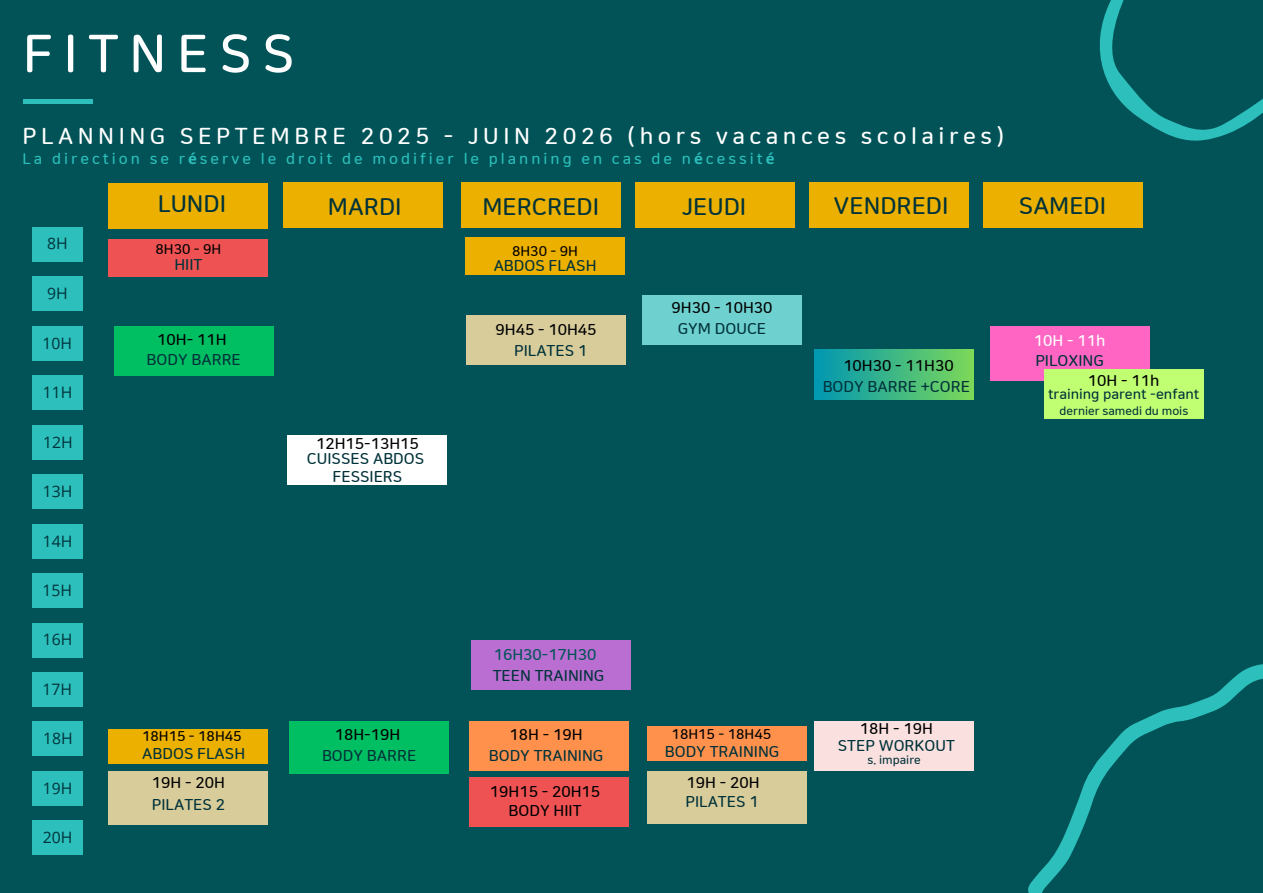
<style>
.page{position:relative;width:1263px;height:893px;background:#fff}
.page>*{position:absolute;margin:0;border:0;box-sizing:border-box;transform-origin:0 0}
.t1{font:52.5px "Nanum Square Round B";letter-spacing:.2em;color:#fff}
.t2{font:23.4px "Nanum Square Round B";color:#00323a}
.t3{font:22.5px "Nanum Square Round B";letter-spacing:.2em;color:#fff}
.t4{font:15.75px "Open Sans";color:#00323a}
.t5{font:15.3px/17.4px "Nanum Square Round B";color:#00323a;text-align:center}
.t6{font:15.3px "Nanum Square Round B";color:#000}
.t7{font:15.3px "Nanum Square Round B";color:#015357}
.t8{font:15.3px "Nanum Square Round B";color:#fff}
.t9{font:15px "Nanum Square Round B";letter-spacing:.2em;color:#2cbfbb}
.t10{font:13.8px "Nanum Square Round B";color:#000}
.t11{font:13.8px "Nanum Square Round B";color:#00323a}
.t12{font:11.55px "Nanum Square Round B";color:#00323a}
.s1{font-family:"Noto Sans";font-weight:700}
</style>
<div class="page">
<div style="left:0;top:0;width:1262px;height:892px;background:#015357"></div>
<svg style="left:1016px;top:611px;width:247px;height:282px"></svg>
<svg style="left:1099px;top:0;width:164px;height:178px"></svg>
<hr style="left:23px;top:99px;width:70px;height:4px;background:#2cbfbb">
<div style="left:109px;top:183px;width:159px;height:46px;background:#ebb000"></div>
<div style="left:283px;top:183px;width:159px;height:45px;background:#ebb000"></div>
<div style="left:461px;top:183px;width:159px;height:45px;background:#ebb000"></div>
<div style="left:635px;top:183px;width:159px;height:45px;background:#ebb000"></div>
<div style="left:809px;top:183px;width:160px;height:45px;background:#ebb000"></div>
<div style="left:983px;top:183px;width:160px;height:45px;background:#ebb000"></div>
<div style="left:109px;top:239px;width:159px;height:37px;background:#ef5252"></div>
<div style="left:114px;top:326px;width:159px;height:50px;background:#00bf63"></div>
<div style="left:109px;top:729px;width:159px;height:34px;background:#ebb000"></div>
<div style="left:288px;top:435px;width:159px;height:50px;background:#fff"></div>
<div style="left:465px;top:238px;width:160px;height:37px;background:#ebb000"></div>
<div style="left:466px;top:315px;width:160px;height:49px;background:#d8cc9b"></div>
<div style="left:642px;top:295px;width:160px;height:50px;background:#6ed1cf"></div>
<div style="left:469px;top:721px;width:159px;height:50px;background:#ff914d"></div>
<div style="left:470px;top:777px;width:159px;height:49px;background:#ef5252"></div>
<div style="left:647px;top:726px;width:159px;height:35px;background:#ff914d"></div>
<div style="left:647px;top:771px;width:159px;height:52px;background:#d8cc9b"></div>
<div style="left:814px;top:349px;width:160px;height:50px;background:linear-gradient(to right,#0097b2,#7cd859)"></div>
<div style="left:814px;top:721px;width:160px;height:50px;background:#fae1df"></div>
<div style="left:289px;top:721px;width:160px;height:53px;background:#00bf63"></div>
<div style="left:471px;top:640px;width:159px;height:49px;background:#ba6ed1"></div>
<div style="left:32px;top:276px;width:50px;height:35px;background:#2cbfbb"></div>
<div style="left:32px;top:326px;width:50px;height:35px;background:#2cbfbb"></div>
<div style="left:33px;top:375px;width:50px;height:35px;background:#2cbfbb"></div>
<div style="left:33px;top:425px;width:50px;height:34px;background:#2cbfbb"></div>
<div style="left:33px;top:474px;width:50px;height:35px;background:#2cbfbb"></div>
<div style="left:33px;top:524px;width:50px;height:34px;background:#2cbfbb"></div>
<div style="left:32px;top:573px;width:50px;height:35px;background:#2cbfbb"></div>
<div style="left:33px;top:622px;width:50px;height:35px;background:#2cbfbb"></div>
<div style="left:32px;top:672px;width:50px;height:35px;background:#2cbfbb"></div>
<div style="left:33px;top:721px;width:50px;height:35px;background:#2cbfbb"></div>
<div style="left:33px;top:771px;width:50px;height:34px;background:#2cbfbb"></div>
<div style="left:33px;top:820px;width:50px;height:35px;background:#2cbfbb"></div>
<div style="left:32px;top:227px;width:50px;height:35px;background:#2cbfbb"></div>
<div style="left:990px;top:326px;width:159px;height:55px;background:#ff66c4"></div>
<div style="left:1044px;top:369px;width:159px;height:50px;background:#c1ff72"></div>
<div style="left:109px;top:771px;width:159px;height:53px;background:#d8cc9b"></div>
<h1 class="t1" style="left:23px;top:28px;width:273px">FITNESS</h1>
<h3 class="t3" style="left:23px;top:125px;width:983px">PLANNING SEPTEMBRE 2025 - JUIN 2026 (hors vacances scolaires)</h3>
<p class="t9" style="left:23px;top:151px;width:753px">La direction se r<span class="s1">é</span>serve le droit de modifier le planning en cas de n<span class="s1">é</span>cessit<span class="s1">é</span></p>
<p class="t4" style="left:47px;top:232px;width:22px">8H</p>
<p class="t4" style="left:47px;top:282px;width:22px">9H</p>
<p class="t4" style="left:42px;top:332px;width:31px">10H</p>
<p class="t4" style="left:43px;top:381px;width:31px">11H</p>
<p class="t4" style="left:43px;top:431px;width:31px">12H</p>
<p class="t4" style="left:43px;top:480px;width:31px">13H</p>
<p class="t4" style="left:43px;top:530px;width:31px">14H</p>
<p class="t4" style="left:42px;top:579px;width:31px">15H</p>
<p class="t4" style="left:43px;top:628px;width:31px">16H</p>
<p class="t4" style="left:42px;top:678px;width:31px">17H</p>
<p class="t4" style="left:43px;top:727px;width:31px">18H</p>
<p class="t4" style="left:43px;top:777px;width:31px">19H</p>
<p class="t4" style="left:43px;top:826px;width:31px">20H</p>
<h2 class="t2" style="left:158px;top:192px;width:70px">LUNDI</h2>
<h2 class="t2" style="left:328px;top:195px;width:75px">MARDI</h2>
<h2 class="t2" style="left:482px;top:195px;width:118px">MERCREDI</h2>
<h2 class="t2" style="left:682px;top:195px;width:66px">JEUDI</h2>
<h2 class="t2" style="left:833px;top:194px;width:116px">VENDREDI</h2>
<h2 class="t2" style="left:1019px;top:194px;width:89px">SAMEDI</h2>
<p class="t10" style="left:155px;top:243px;width:67px">8H30 - 9H</p>
<p class="t10" style="left:512px;top:244px;width:67px">8H30 - 9H</p>
<p class="t5" style="left:174px;top:257px;width:30px">HIIT</p>
<p class="t5" style="left:494px;top:258px;width:104px">ABDOS FLASH</p>
<p class="t6" style="left:671px;top:300px;width:103px">9H30 - 10H30</p>
<p class="t6" style="left:157px;top:332px;width:71px">10H- 11H</p>
<p class="t5" style="left:147px;top:352px;width:96px">BODY BARRE</p>
<p class="t6" style="left:495px;top:322px;width:103px">9H45 - 10H45</p>
<p class="t5" style="left:678px;top:320px;width:90px">GYM DOUCE</p>
<p class="t5" style="left:514px;top:343px;width:75px">PILATES 1</p>
<p class="t6" style="left:843px;top:357px;width:112px">10H30 - 11H30</p>
<p class="t8" style="left:1034px;top:333px;width:73px">10H - 11h</p>
<p class="t5" style="left:1035px;top:352px;width:70px">PILOXING</p>
<p class="t5" style="left:823px;top:378px;width:149px">BODY BARRE +CORE</p>
<p class="t6" style="left:1088px;top:372px;width:73px">10H - 11h</p>
<p class="t11" style="left:1048px;top:387px;width:153px">training parent -enfant</p>
<p class="t12" style="left:1059px;top:405px;width:130px">dernier samedi du mois</p>
<p class="t6" style="left:316px;top:436px;width:104px">12H15-13H15</p>
<p class="t5" style="left:307px;top:451px;width:119px">CUISSES ABDOS<br>FESSIERS</p>
<p class="t7" style="left:494px;top:647px;width:104px">16H30-17H30</p>
<p class="t5" style="left:493px;top:667px;width:113px">TEEN TRAINING</p>
<p class="t10" style="left:142px;top:729px;width:101px">18H15 - 18H45</p>
<p class="t5" style="left:142px;top:745px;width:104px">ABDOS FLASH</p>
<p class="t6" style="left:860px;top:721px;width:75px">18H - 19H</p>
<p class="t10" style="left:672px;top:727px;width:101px">18H15 - 18H45</p>
<p class="t6" style="left:335px;top:727px;width:67px">18H-19H</p>
<p class="t6" style="left:509px;top:727px;width:75px">18H - 19H</p>
<p class="t5" style="left:838px;top:737px;width:119px">STEP WORKOUT</p>
<p class="t5" style="left:665px;top:744px;width:116px">BODY TRAINING</p>
<p class="t5" style="left:322px;top:748px;width:96px">BODY BARRE</p>
<p class="t12" style="left:867px;top:754px;width:55px">s. impaire</p>
<p class="t5" style="left:489px;top:748px;width:116px">BODY TRAINING</p>
<p class="t6" style="left:152px;top:775px;width:75px">19H - 20H</p>
<p class="t5" style="left:152px;top:797px;width:75px">PILATES 2</p>
<p class="t6" style="left:490px;top:783px;width:112px">19H15 - 20H15</p>
<p class="t6" style="left:509px;top:802px;width:74px">BODY HIIT</p>
<p class="t6" style="left:686px;top:775px;width:75px">19H - 20H</p>
<p class="t5" style="left:685px;top:793px;width:75px">PILATES 1</p>
</div>
